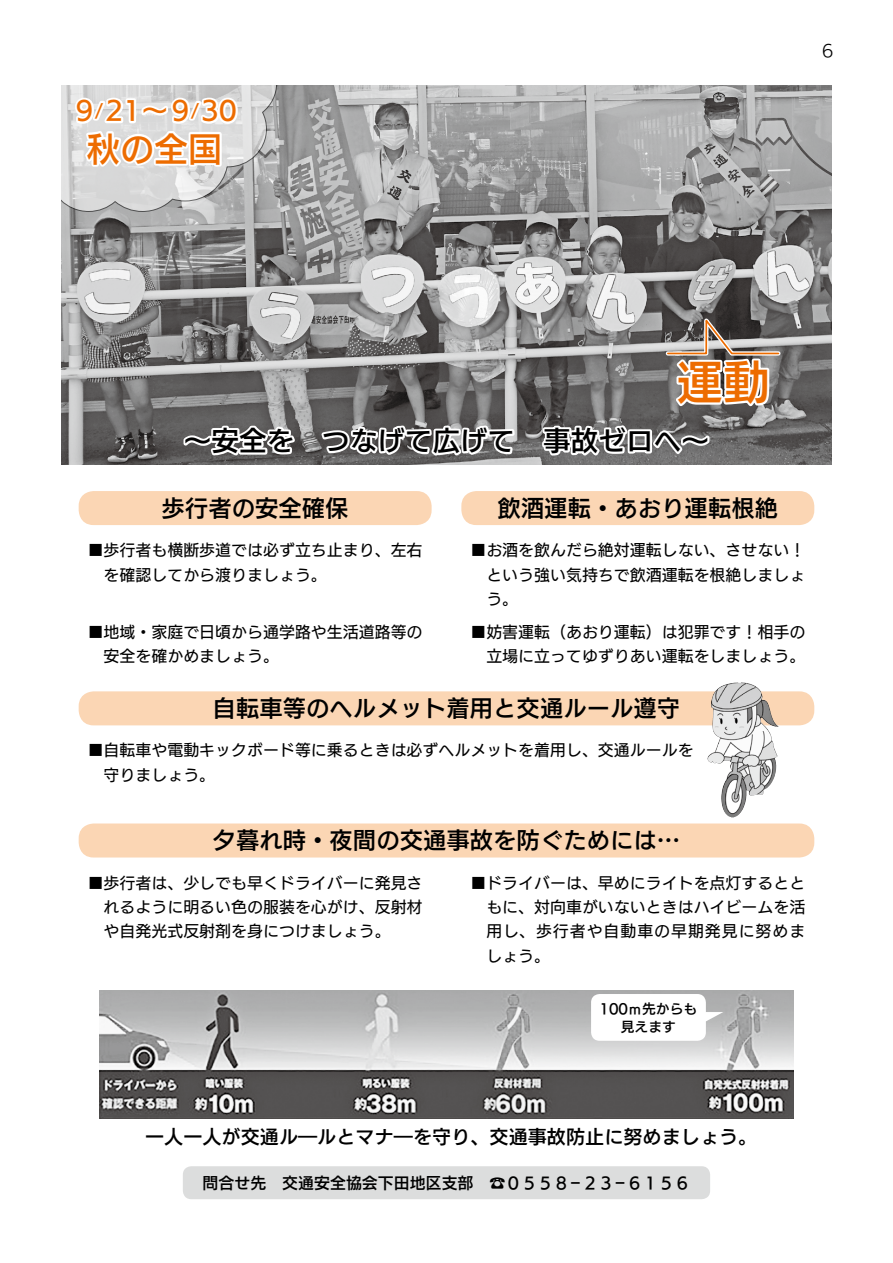
<style>
.page{position:relative;width:893px;height:1263px;background:#fff}
.page>*{position:absolute;margin:0;border:0;box-sizing:border-box;transform-origin:0 0}
.t1{font:46.8px "UD Kakugo Small Pr 6 N DB";color:#ed6c00}
.t2{font:34.05px "UD Kakugo Small Pr 6 N DB";color:#ed6c00}
.t3{font:27.6px "UD Kakugo Small Pr 6 N DB";color:#000}
.t4{font:25.5px "UD Kakugo Small Pr 6 N DB";color:#ed6c00}
.t5{font:23.4px "UD Kakugo Small Pr 6 N DB";color:#000}
.t6{font:19.2px "UD Kakugo Small Pr 6 N DB";color:#000}
.t7{font:16.95px "UD Kakugo Small Pr 6 N R";color:#000}
.t8{font:15.9px/24.5px "UD Kakugo Small Pr 6 N M";color:#000;text-align:justify}
.t9{font:15.9px "UD Kakugo Small Pr 6 N DB";color:#000}
.t10{font:13.8px/18.1px "UD Kakugo Small Pr 6 N DB";color:#000;text-align:center}
.s1{font-size:19.2px}
</style>
<div class="page">
<div style="left:79px;top:823px;width:735px;height:34px;background:#fbd6b4;border-radius:15px"></div>
<div style="left:79px;top:691px;width:735px;height:34px;background:#fbd6b4;border-radius:15px"></div>
<div style="left:183px;top:1166px;width:527px;height:33px;background:#dcdddd;border-radius:9px"></div>
<div style="left:79px;top:491px;width:353px;height:34px;background:#fbd6b4;border-radius:15px"></div>
<div style="left:461px;top:491px;width:353px;height:34px;background:#fbd6b4;border-radius:15px"></div>
<img style="left:62px;top:85px;width:769px;height:379px">
<img style="left:100px;top:991px;width:693px;height:127px">
<img style="left:707px;top:682px;width:34px;height:80px">
<svg style="left:591px;top:994px;width:132px;height:47px"></svg>
<svg style="left:181px;top:423px;width:118px;height:36px"></svg>
<svg style="left:318px;top:423px;width:200px;height:37px"></svg>
<svg style="left:540px;top:423px;width:173px;height:37px"></svg>
<svg style="left:62px;top:85px;width:216px;height:127px"></svg>
<svg style="left:664px;top:308px;width:119px;height:104px"></svg>
<h3 class="t4" style="left:72px;top:97px;width:167px">９<span class="s1">/</span>21~９<span class="s1">/</span>30</h3>
<h2 class="t2" style="left:86px;top:130px;width:138px">秋の全国</h2>
<p class="t7" style="left:822px;top:42px;width:13px">6</p>
<h1 class="t1" style="left:676px;top:357px;width:95px">運動</h1>
<h3 class="t3" style="left:184px;top:425px;width:527px">～安全を　つなげて広げて　事故ゼロへ~</h3>
<h3 class="t5" style="left:162px;top:495px;width:189px">歩行者の安全確保</h3>
<h3 class="t5" style="left:497px;top:495px;width:282px">飲酒運転・あおり運転根絶</h3>
<p class="t8" style="left:104px;top:538px;width:320px;text-indent:-16px">■歩行者も横断歩道では必ず立ち止まり、左右を確認してから渡りましょう。</p>
<p class="t8" style="left:486px;top:538px;width:320px;text-indent:-16px">■お酒を飲んだら絶対運転しない、させない!という強い気持ちで飲酒運転を根絶しましょう。</p>
<p class="t8" style="left:470px;top:620px;width:336px;text-align:right">■妨害運転（あおり運転）は犯罪です！相手の立場に立ってゆずりあい運転をしましょう。</p>
<p class="t8" style="left:104px;top:620px;width:320px;text-indent:-16px">■地域・家庭で日頃から通学路や生活道路等の安全を確かめましょう。</p>
<h3 class="t5" style="left:213px;top:695px;width:469px">自転車等のヘルメット着用と交通ルール遵守</h3>
<p class="t8" style="left:104px;top:738px;width:591px;text-indent:-16px">■自転車や電動キックボード等に乗るときは必ずヘルメットを着用し、交通ルールを守りましょう。</p>
<h3 class="t5" style="left:213px;top:828px;width:469px">夕暮れ時・夜間の交通事故を防ぐためには...</h3>
<p class="t8" style="left:104px;top:871px;width:320px;text-indent:-16px">■歩行者は、少しでも早くドライバーに発見されるように明るい色の服装を心がけ、反射材や自発光式反射剤を身につけましょう。</p>
<p class="t8" style="left:486px;top:871px;width:320px;text-indent:-16px">■ドライバーは、早めにライトを点灯するとともに、対向車がいないときはハイビームを活用し、歩行者や自動車の早期発見に努めましょう。</p>
<p class="t10" style="left:600px;top:1000px;width:99px">100ｍ先からも見えます</p>
<p class="t6" style="left:145px;top:1126px;width:614px">一人一人が交通ル―ルとマナ―を守り、交通事故防止に努めましょう。</p>
<p class="t9" style="left:202px;top:1174px;width:273px">問合せ先　交通安全協会下田地区支部</p>
<p class="t9" style="left:490px;top:1174px;width:202px">☎０５５８－２３－６１５６</p>
</div>
